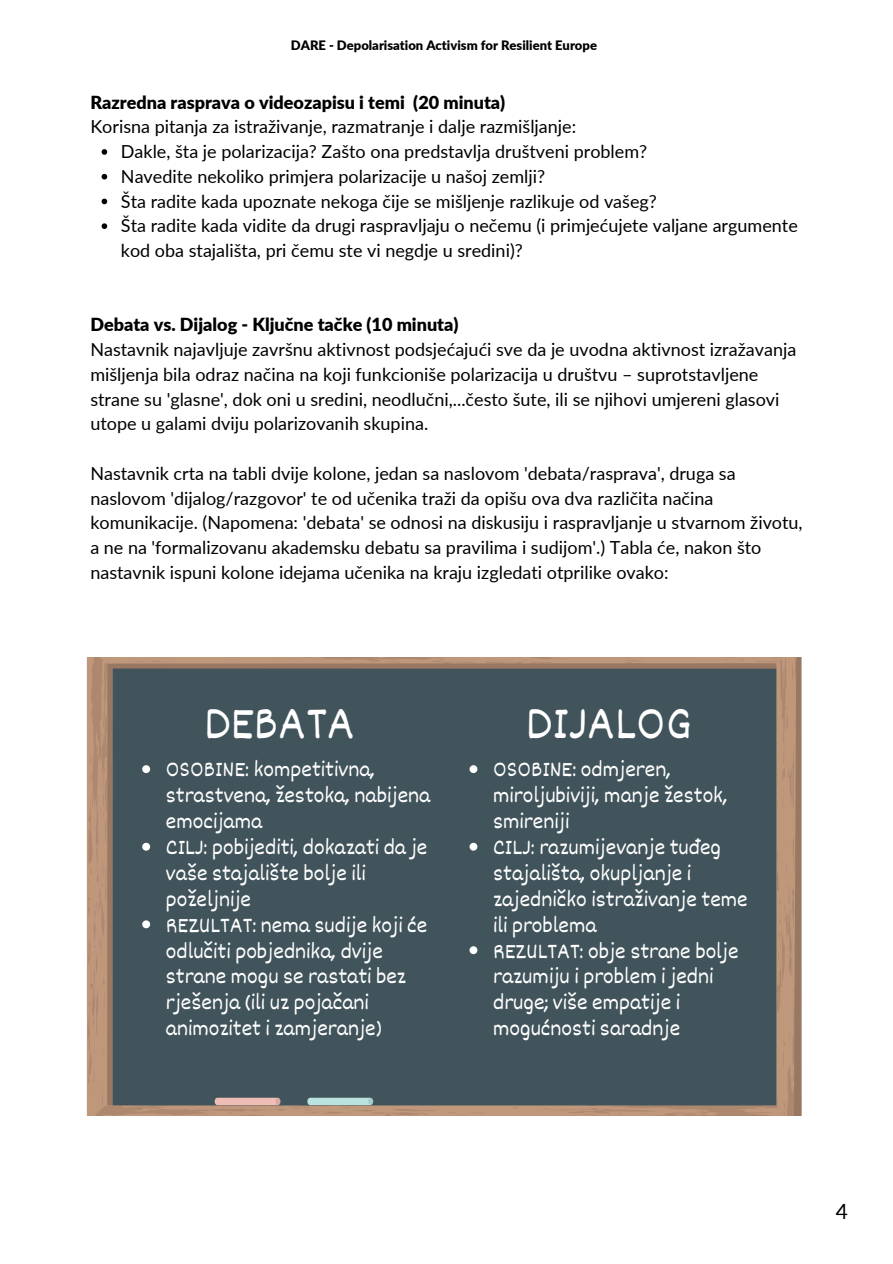
<style>
.page{position:relative;width:893px;height:1264px;background:#fff}
.page>*{position:absolute;margin:0;border:0;box-sizing:border-box;transform-origin:0 0}
.t1{font:48.45px "Dekko";color:#fff}
.t2{font:22.5px/25.8px "Dekko";color:#fff}
.t3{font:21px "Lato";color:#000}
.t4{font:18px/24.8px "Lato";color:#000}
.t5{font:900 18px "Lato";color:#000}
.t6{font:900 13.05px "Lato";color:#000}
</style>
<div class="page">
<svg style="left:102px;top:149px;width:5px;height:6px"></svg>
<svg style="left:102px;top:174px;width:5px;height:5px"></svg>
<svg style="left:102px;top:199px;width:5px;height:5px"></svg>
<svg style="left:102px;top:223px;width:5px;height:6px"></svg>
<svg style="left:87px;top:658px;width:714px;height:457px;fill:#41545b"></svg>
<svg style="left:142px;top:765px;width:8px;height:8px"></svg>
<svg style="left:142px;top:842px;width:8px;height:8px"></svg>
<svg style="left:142px;top:920px;width:8px;height:8px"></svg>
<svg style="left:469px;top:765px;width:8px;height:8px"></svg>
<svg style="left:469px;top:842px;width:8px;height:8px"></svg>
<svg style="left:469px;top:946px;width:8px;height:8px"></svg>
<p class="t6" style="left:291px;top:37px;width:307px">DARE - Depolarisation Activism for Resilient Europe</p>
<p class="t5" style="left:90px;top:91px;width:416px">Razredna rasprava o videozapisu i temi (20 minuta)</p>
<p class="t4" style="left:90px;top:114px;width:487px">Korisna pitanja za istraživanje, razmatranje i dalje razmišljanje:</p>
<p class="t4" style="left:121px;top:139px;width:527px">Dakle, šta je polarizacija? Zašto ona predstavlja društveni problem?</p>
<p class="t4" style="left:121px;top:163px;width:425px">Navedite nekoliko primjera polarizacije u našoj zemlji?</p>
<p class="t4" style="left:121px;top:188px;width:537px">Šta radite kada upoznate nekoga čije se mišljenje razlikuje od vašeg?</p>
<p class="t4" style="left:121px;top:213px;width:678px">Šta radite kada vidite da drugi raspravljaju o nečemu (i primjećujete valjane argumente kod oba stajališta, pri čemu ste vi negdje u sredini)?</p>
<p class="t5" style="left:90px;top:313px;width:370px">Debata vs. Dijalog - Ključne tačke (10 minuta)</p>
<p class="t4" style="left:90px;top:337px;width:707px">Nastavnik najavljuje završnu aktivnost podsjećajući sve da je uvodna aktivnost izražavanja mišljenja bila odraz načina na koji funkcioniše polarizacija u društvu – suprotstavljene strane su 'glasne', dok oni u sredini, neodlučni,...često šute, ili se njihovi umjereni glasovi utope u galami dviju polarizovanih skupina.</p>
<p class="t4" style="left:90px;top:460px;width:713px">Nastavnik crta na tabli dvije kolone, jedan sa naslovom 'debata/rasprava', druga sa naslovom 'dijalog/razgovor' te od učenika traži da opišu ova dva različita načina komunikacije. (Napomena: 'debata' se odnosi na diskusiju i raspravljanje u stvarnom životu, a ne na 'formalizovanu akademsku debatu sa pravilima i sudijom'.) Tabla će, nakon što nastavnik ispuni kolone idejama učenika na kraju izgledati otprilike ovako:</p>
<p class="t1" style="left:204px;top:692px;width:152px">DEBATA</p>
<p class="t1" style="left:526px;top:692px;width:167px">DIJALOG</p>
<p class="t2" style="left:166px;top:755px;width:266px">OSOBINE: kompetitivna, strastvena, žestoka, nabijena emocijama</p>
<p class="t2" style="left:166px;top:833px;width:263px">CILJ: pobijediti, dokazati da je vaše stajalište bolje ili poželjnije</p>
<p class="t2" style="left:166px;top:911px;width:263px">REZULTAT: nema sudije koji će odlučiti pobjednika, dvije strane mogu se rastati bez rješenja (ili uz pojačani animozitet i zamjeranje)</p>
<p class="t2" style="left:493px;top:755px;width:236px">OSOBINE: odmjeren, miroljubiviji, manje žestok, smireniji</p>
<p class="t2" style="left:493px;top:833px;width:256px">CILJ: razumijevanje tuđeg stajališta, okupljanje i zajedničko istraživanje teme ili problema</p>
<p class="t2" style="left:493px;top:936px;width:247px">REZULTAT: obje strane bolje razumiju i problem i jedni druge; više empatije i mogućnosti saradnje</p>
<p class="t3" style="left:835px;top:1198px;width:14px">4</p>
</div>
